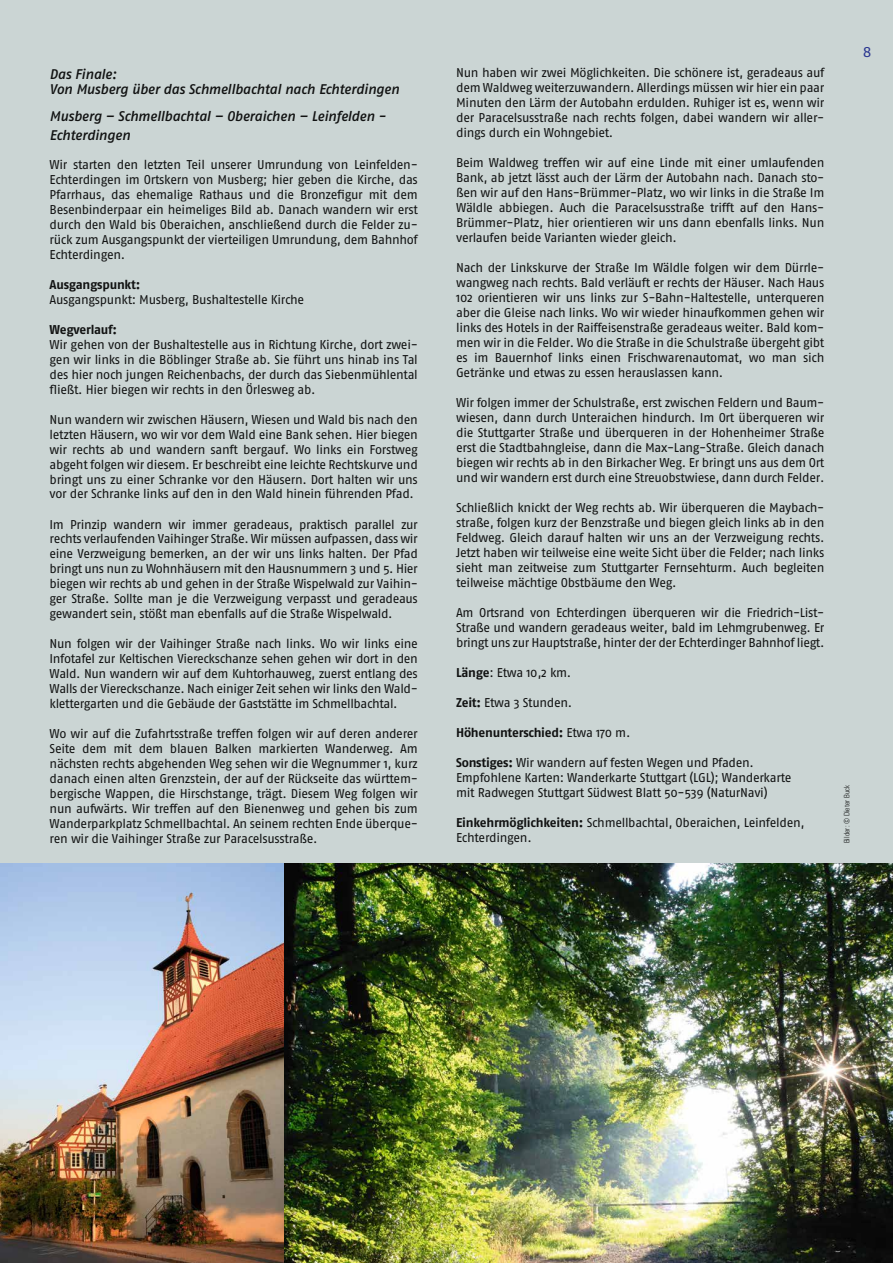
<style>
.page{position:relative;width:893px;height:1263px;background:#fff}
.page>*{position:absolute;margin:0;border:0;box-sizing:border-box;transform-origin:0 0}
.t1{font:15px "Fago No Regular Roman";color:#2b3791}
.t2{font:italic 13.95px/15.8px "Fago No Med";letter-spacing:-.02em;color:#111212}
.t3{font:12.75px/15px "Fago No Regular Roman";letter-spacing:-.025em;color:#111212;text-align:justify}
.t4{font:12.75px "Fago No Bold Roman";letter-spacing:-.02em;color:#111212}
.t5{font:300 condensed 7.5px "Univers";color:#111212}
.s1{font-family:"Fago No Bold Roman"}
.s2{font-family:"Fago No Regular Roman"}
</style>
<div class="page">
<div style="left:0;top:0;width:893px;height:916px;background:#cbd5d4"></div>
<img style="left:0;top:864px;width:285px;height:399px">
<img style="left:285px;top:864px;width:608px;height:399px">
<p class="t2" style="left:50px;top:66px;width:351px">Das Finale:<br>Von Musberg über das Schmellbachtal nach Echterdingen</p>
<p class="t2" style="left:50px;top:107px;width:338px;line-height:18.8px">Musberg – Schmellbachtal – Oberaichen – Leinfelden -<br>Echterdingen</p>
<p class="t3" style="left:50px;top:156px;width:370px">Wir starten den letzten Teil unserer Umrundung von Leinfelden-Echterdingen im Ortskern von Musberg; hier geben die Kirche, das Pfarrhaus, das ehemalige Rathaus und die Bronzefigur mit dem Besenbinderpaar ein heimeliges Bild ab. Danach wandern wir erst durch den Wald bis Oberaichen, anschließend durch die Felder zu&shy;rück zum Ausgangspunkt der vierteiligen Umrundung, dem Bahnhof Echterdingen.</p>
<p class="t4" style="left:50px;top:277px;width:92px">Ausgangspunkt:</p>
<p class="t3" style="left:50px;top:291px;width:256px">Ausgangspunkt: Musberg, Bushaltestelle Kirche</p>
<p class="t4" style="left:50px;top:322px;width:69px">Wegverlauf:</p>
<p class="t3" style="left:50px;top:336px;width:370px">Wir gehen von der Bushaltestelle aus in Richtung Kirche, dort zwei&shy;gen wir links in die Böblinger Straße ab. Sie führt uns hinab ins Tal des hier noch jungen Reichenbachs, der durch das Siebenmühlental fließt. Hier biegen wir rechts in den Örlesweg ab.</p>
<p class="t3" style="left:50px;top:411px;width:370px">Nun wandern wir zwischen Häusern, Wiesen und Wald bis nach den letzten Häusern, wo wir vor dem Wald eine Bank sehen. Hier biegen wir rechts ab und wandern sanft bergauf. Wo links ein Forstweg abgeht folgen wir diesem. Er beschreibt eine leichte Rechtskurve und bringt uns zu einer Schranke vor den Häusern. Dort halten wir uns vor der Schranke links auf den in den Wald hinein führenden Pfad.</p>
<p class="t3" style="left:50px;top:516px;width:370px">Im Prinzip wandern wir immer geradeaus, praktisch parallel zur rechts verlaufenden Vaihinger Straße. Wir müssen aufpassen, dass wir eine Verzweigung bemerken, an der wir uns links halten. Der Pfad bringt uns nun zu Wohnhäusern mit den Hausnummern 3 und 5. Hier biegen wir rechts ab und gehen in der Straße Wispelwald zur Vaihin&shy;ger Straße. Sollte man je die Verzweigung verpasst und geradeaus gewandert sein, stößt man ebenfalls auf die Straße Wispelwald.</p>
<p class="t3" style="left:50px;top:636px;width:370px">Nun folgen wir der Vaihinger Straße nach links. Wo wir links eine Infotafel zur Keltischen Viereckschanze sehen gehen wir dort in den Wald. Nun wandern wir auf dem Kuhtorhauweg, zuerst entlang des Walls der Viereckschanze. Nach einiger Zeit sehen wir links den Wald&shy;klettergarten und die Gebäude der Gaststätte im Schmellbachtal.</p>
<p class="t3" style="left:50px;top:726px;width:370px">Wo wir auf die Zufahrtsstraße treffen folgen wir auf deren anderer Seite dem mit dem blauen Balken markierten Wanderweg. Am nächsten rechts abgehenden Weg sehen wir die Wegnummer 1, kurz danach einen alten Grenzstein, der auf der Rückseite das württem&shy;bergische Wappen, die Hirschstange, trägt. Diesem Weg folgen wir nun aufwärts. Wir treffen auf den Bienenweg und gehen bis zum Wanderparkplatz Schmellbachtal. An seinem rechten Ende überque&shy;ren wir die Vaihinger Straße zur Paracelsusstraße.</p>
<p class="t3" style="left:456px;top:65px;width:370px">Nun haben wir zwei Möglichkeiten. Die schönere ist, geradeaus auf dem Waldweg weiterzuwandern. Allerdings müssen wir hier ein paar Minuten den Lärm der Autobahn erdulden. Ruhiger ist es, wenn wir der Paracelsusstraße nach rechts folgen, dabei wandern wir aller&shy;dings durch ein Wohngebiet.</p>
<p class="t3" style="left:456px;top:155px;width:370px">Beim Waldweg treffen wir auf eine Linde mit einer umlaufenden Bank, ab jetzt lässt auch der Lärm der Autobahn nach. Danach sto&shy;ßen wir auf den Hans-Brümmer-Platz, wo wir links in die Straße Im Wäldle abbiegen. Auch die Paracelsusstraße trifft auf den Hans-Brümmer-Platz, hier orientieren wir uns dann ebenfalls links. Nun verlaufen beide Varianten wieder gleich.</p>
<p class="t3" style="left:456px;top:260px;width:370px">Nach der Linkskurve der Straße Im Wäldle folgen wir dem Dürrle&shy;wangweg nach rechts. Bald verläuft er rechts der Häuser. Nach Haus 102 orientieren wir uns links zur S-Bahn-Haltestelle, unterqueren aber die Gleise nach links. Wo wir wieder hinaufkommen gehen wir links des Hotels in der Raiffeisenstraße geradeaus weiter. Bald kom&shy;men wir in die Felder. Wo die Straße in die Schulstraße übergeht gibt es im Bauernhof links einen Frischwarenautomat, wo man sich Getränke und etwas zu essen herauslassen kann.</p>
<p class="t3" style="left:456px;top:395px;width:370px">Wir folgen immer der Schulstraße, erst zwischen Feldern und Baum&shy;wiesen, dann durch Unteraichen hindurch. Im Ort überqueren wir die Stuttgarter Straße und überqueren in der Hohenheimer Straße erst die Stadtbahngleise, dann die Max-Lang-Straße. Gleich danach biegen wir rechts ab in den Birkacher Weg. Er bringt uns aus dem Ort und wir wandern erst durch eine Streuobstwiese, dann durch Felder.</p>
<p class="t3" style="left:456px;top:500px;width:370px">Schließlich knickt der Weg rechts ab. Wir überqueren die Maybach&shy;straße, folgen kurz der Benzstraße und biegen gleich links ab in den Feldweg. Gleich darauf halten wir uns an der Verzweigung rechts.<br>Jetzt haben wir teilweise eine weite Sicht über die Felder; nach links sieht man zeitweise zum Stuttgarter Fernsehturm. Auch begleiten teilweise mächtige Obstbäume den Weg.</p>
<p class="t3" style="left:456px;top:605px;width:370px">Am Ortsrand von Echterdingen überqueren wir die Friedrich-List-Straße und wandern geradeaus weiter, bald im Lehmgrubenweg. Er bringt uns zur Hauptstraße, hinter der der Echterdinger Bahnhof liegt.</p>
<p class="t3" style="left:456px;top:665px;width:117px"><span class="s1">Länge</span>: Etwa 10,2 km.</p>
<p class="t3" style="left:456px;top:695px;width:118px"><span class="s1">Zeit:</span> Etwa 3 Stunden.</p>
<p class="t4" style="left:456px;top:725px;width:176px">Höhenunterschied: <span class="s2">Etwa 170 m.</span></p>
<p class="t3" style="left:456px;top:755px;width:337px;text-align:left"><span class="s1">Sonstiges:</span> Wir wandern auf festen Wegen und Pfaden.<br>Empfohlene Karten: Wanderkarte Stuttgart (LGL); Wanderkarte mit Radwegen Stuttgart Südwest Blatt 50-539 (NaturNavi)</p>
<p class="t3" style="left:456px;top:815px;width:350px"><span class="s1">Einkehrmöglichkeiten:</span> Schmellbachtal, Oberaichen, Leinfelden,<br>Echterdingen.</p>
<p class="t1" style="left:863px;top:43px;width:10px">8</p>
<p class="t5" style="left:842px;top:843px;width:60px;rotate:-90deg">Bilder: © Dieter Buck</p>
</div>
